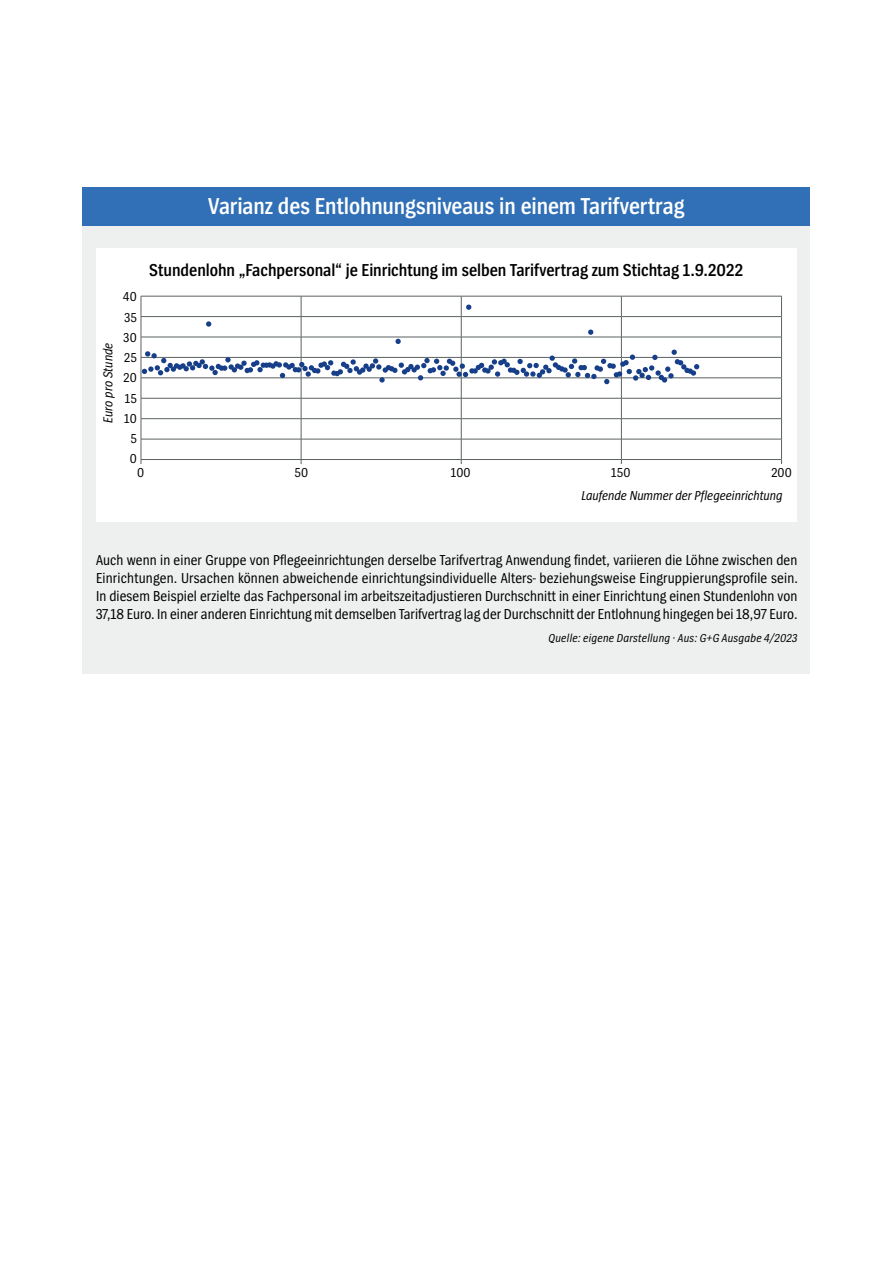
<style>
.page{position:relative;width:893px;height:1263px;background:#fff}
.page>*{position:absolute;margin:0;border:0;box-sizing:border-box;transform-origin:0 0}
.t1{font:600 24px "Spiegel Cd";letter-spacing:-.005em;color:#fff}
.t2{font:600 18px "Spiegel Cd";letter-spacing:-.005em;color:#000}
.t3{font:15px/18px "Spiegel Cd";letter-spacing:.005em;color:#000;text-align:justify}
.t4{font:italic 13.5px "Spiegel Cd";color:#000}
.t5{font:13.5px/20.2px "Spiegel Cd";letter-spacing:.015em;color:#000;text-align:center}
.t6{font:italic 12px "Spiegel Cd";letter-spacing:.02em;color:#000}
</style>
<div class="page">
<div style="left:82px;top:226px;width:728px;height:448px;background:#eef0ef"></div>
<div style="left:82px;top:188px;width:728px;height:38px;background:#3170b6"></div>
<div style="left:96px;top:248px;width:700px;height:274px;background:#fff"></div>
<hr style="left:621px;top:296px;width:161px;height:1px;background:#5c6262">
<hr style="left:621px;top:316px;width:161px;height:1px;background:#5c6262">
<hr style="left:621px;top:337px;width:161px;height:1px;background:#5c6262">
<hr style="left:621px;top:357px;width:161px;height:1px;background:#5c6262">
<hr style="left:621px;top:378px;width:161px;height:1px;background:#5c6262">
<hr style="left:621px;top:398px;width:161px;height:1px;background:#5c6262">
<hr style="left:621px;top:418px;width:161px;height:1px;background:#5c6262">
<hr style="left:621px;top:439px;width:161px;height:1px;background:#5c6262">
<hr style="left:621px;top:459px;width:161px;height:1px;background:#5c6262">
<svg style="left:781px;top:296px;width:1px;height:168px"></svg>
<svg style="left:141px;top:296px;width:558px;height:168px"></svg>
<h1 class="t1" style="left:208px;top:193px;width:478px">Varianz des Entlohnungsniveaus in einem Tarifvertrag</h1>
<p class="t4" style="left:101px;top:423px;width:82px;rotate:-90deg">Euro pro Stunde</p>
<p class="t5" style="left:123px;top:287px;width:15px">40<br>35<br>30<br>25<br>20<br>15<br>10<br>5<br>0</p>
<p class="t2" style="left:149px;top:260px;width:596px">Stundenlohn „Fachpersonal“ je Einrichtung im selben Tarifvertrag zum Stichtag 1.9.2022</p>
<p class="t5" style="left:137px;top:463px;width:9px">0</p>
<p class="t5" style="left:295px;top:462px;width:15px">50</p>
<p class="t5" style="left:451px;top:462px;width:21px">100</p>
<p class="t5" style="left:611px;top:462px;width:21px">150</p>
<p class="t5" style="left:771px;top:462px;width:22px">200</p>
<p class="t4" style="left:581px;top:488px;width:202px">Laufende Nummer der Pflegeeinrichtung</p>
<p class="t3" style="left:96px;top:551px;width:703px">Auch wenn in einer Gruppe von Pflegeeinrichtungen derselbe Tarifvertrag Anwendung findet, variieren die Löhne zwischen den Einrichtungen. Ursachen können abweichende einrichtungsindividuelle Alters- beziehungsweise Eingruppierungsprofile sein.<br>In diesem Beispiel erzielte das Fachpersonal im arbeitszeitadjustieren Durchschnitt in einer Einrichtung einen Stundenlohn von 37,18 Euro. In einer anderen Einrichtung mit demselben Tarifvertrag lag der Durchschnitt der Entlohnung hingegen bei 18,97 Euro.</p>
<p class="t6" style="left:548px;top:632px;width:251px">Quelle: eigene Darstellung · Aus: G+G Ausgabe 4/2023</p>
</div>
